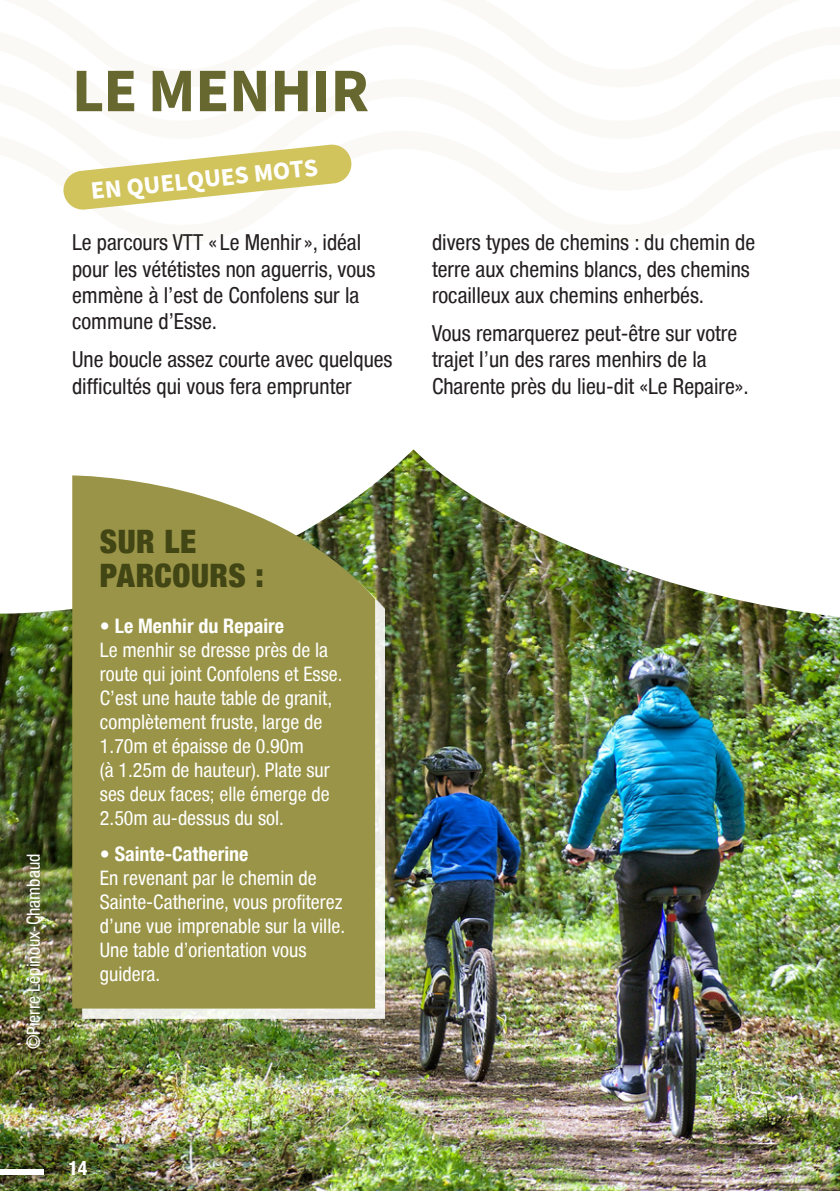
<style>
.page{position:relative;width:840px;height:1191px;background:#fff}
.page>*{position:absolute;margin:0;border:0;box-sizing:border-box;transform-origin:0 0}
.t1{font:700 62px "Source Sans Pro";letter-spacing:-.005em;color:#67682f}
.t2{font:900 condensed 32.2px "Helvetica Neue";letter-spacing:.02em;color:#424514}
.t3{font:700 25.2px "Source Sans Pro";color:#fff}
.t4{font:condensed 22px/26.4px "Helvetica Neue Condensed";color:#231f20}
.t5{font:condensed 20px/24px "Helvetica Neue Condensed";color:#fff}
.t6{font:700 condensed 20px "Helvetica Neue Condensed";color:#fff}
.t7{font:700 condensed 20px "Helvetica Neue";color:#fff}
.t8{font:condensed 18px "Helvetica Neue Condensed";color:#fff}
.s1{font-weight:400}
</style>
<div class="page">
<img style="left:0;top:449px;width:839px;height:742px">
<svg style="left:63px;top:144px;width:289px;height:66px"></svg>
<div style="left:82px;top:485px;width:303px;height:533px;background:#fff;opacity:.89"></div>
<svg style="left:72px;top:475px;width:303px;height:533px;background:#9c984f"></svg>
<div style="left:0;top:1169px;width:43px;height:5px;background:#fff"></div>
<p class="t1" style="left:72px;top:48px;width:298px">LE MENHIR</p>
<p class="t3" style="left:89px;top:174px;width:230px;rotate:-6deg">EN QUELQUES MOTS</p>
<p class="t4" style="left:72px;top:229px;width:305px">Le parcours VTT « Le Menhir», idéal pour les vététistes non aguerris, vous emmène à l’est de Confolens sur la commune d’Esse.</p>
<p class="t4" style="left:72px;top:346px;width:322px">Une boucle assez courte avec quelques difficultés qui vous fera emprunter</p>
<p class="t4" style="left:432px;top:229px;width:324px">divers types de chemins : du chemin de terre aux chemins blancs, des chemins rocailleux aux chemins enherbés.</p>
<p class="t4" style="left:432px;top:320px;width:318px">Vous remarquerez peut-être sur votre trajet l’un des rares menhirs de la<br>Charente près du lieu-dit «Le Repaire».</p>
<p class="t8" style="left:23px;top:1049px;width:197px;rotate:-90deg">©Pierre Lépinoux-Chambaud</p>
<p class="t2" style="left:100px;top:515px;width:98px">SUR LE</p>
<p class="t2" style="left:100px;top:549px;width:165px">PARCOURS :</p>
<p class="t6" style="left:100px;top:614px;width:185px"><span class="s1">•</span> Le Menhir du Repaire</p>
<p class="t5" style="left:100px;top:638px;width:244px">Le menhir se dresse près de la route qui joint Confolens et Esse.<br>C’est une haute table de granit, complètement fruste, large de<br>1.70m et épaisse de 0.90m<br>(à 1.25m de hauteur). Plate sur ses deux faces; elle émerge de<br>2.50m au-dessus du sol.</p>
<p class="t6" style="left:100px;top:841px;width:150px"><span class="s1">•</span> Sainte-Catherine</p>
<p class="t5" style="left:100px;top:865px;width:246px">En revenant par le chemin de<br>Sainte-Catherine, vous profiterez d’une vue imprenable sur la ville.<br>Une table d’orientation vous guidera.</p>
<p class="t7" style="left:69px;top:1151px;width:20px">14</p>
</div>
